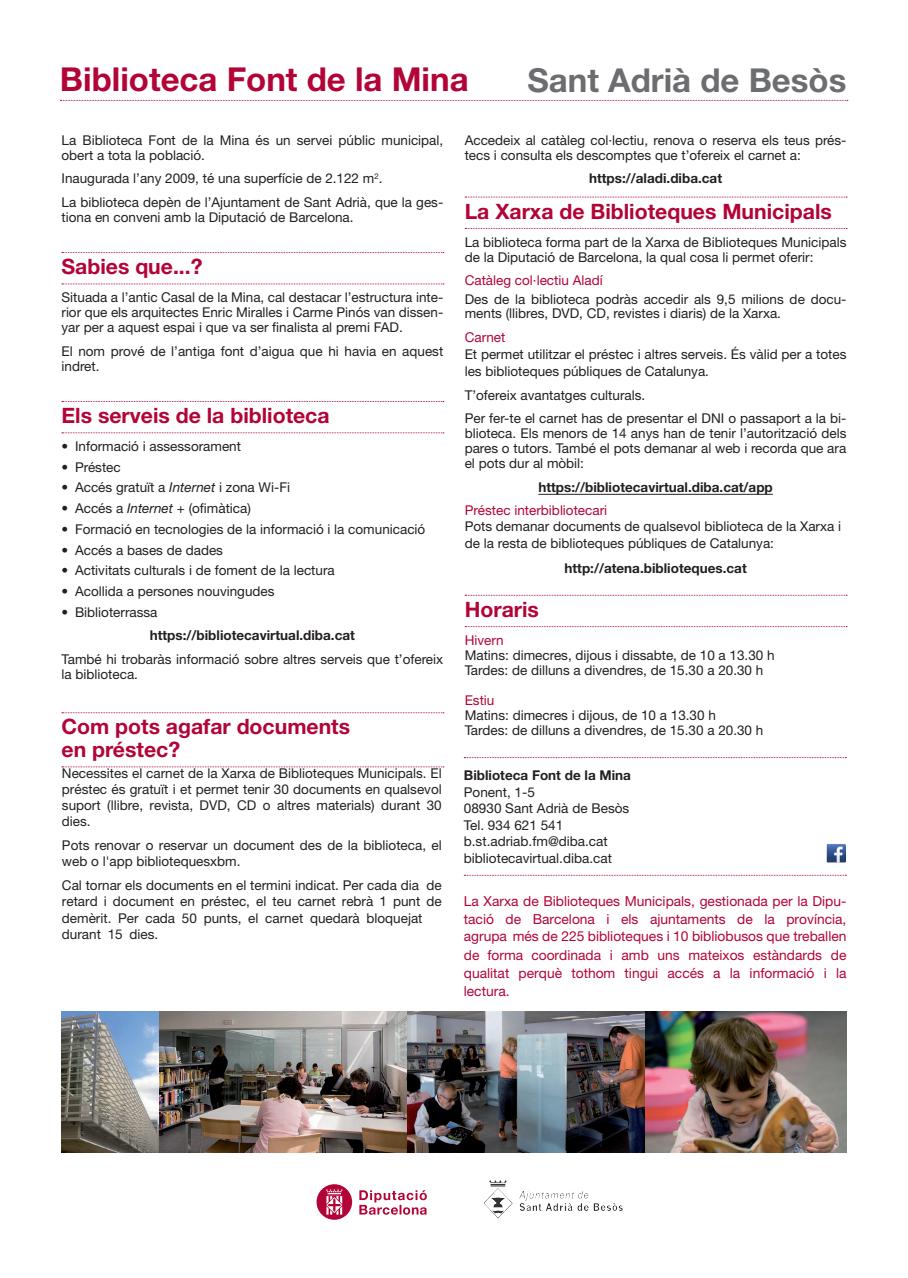
<style>
.page{position:relative;width:908px;height:1278px;background:#fff}
.page>*{position:absolute;margin:0;border:0;box-sizing:border-box;transform-origin:0 0}
.t1{font:700 33px "Helvetica Neue LT Std";color:#b30437}
.t2{font:700 33px "Helvetica Neue LT Std";color:#6c6d70}
.TITUL_AMB_FILETS{font:700 21.15px/22.6px "Helvetica Neue LT Std";color:#b30437}
.t3{font:13.8px/17.5px "Helvetica Neue LT Std";color:#b30437;text-align:justify}
.t4{font:13.5px/15px "Helvetica Neue LT Std";color:#231f20}
.t5{font:700 13.5px/23.5px "Helvetica Neue LT Std";color:#231f20}
.t6{font:13.5px "Helvetica Neue LT Std";color:#b30437}
.s1{font-style:italic}
.s2{font-weight:700}
.s3{color:#b30437}
.s4{font-weight:400;color:#b30437}
</style>
<div class="page">
<svg style="left:62px;top:252px;width:382px;height:1px"></svg>
<svg style="left:62px;top:284px;width:382px;height:1px"></svg>
<svg style="left:62px;top:401px;width:382px;height:1px"></svg>
<svg style="left:62px;top:432px;width:382px;height:1px"></svg>
<svg style="left:62px;top:712px;width:382px;height:1px"></svg>
<svg style="left:62px;top:766px;width:382px;height:1px"></svg>
<svg style="left:465px;top:197px;width:382px;height:1px"></svg>
<svg style="left:465px;top:228px;width:382px;height:1px"></svg>
<svg style="left:465px;top:595px;width:382px;height:1px"></svg>
<svg style="left:465px;top:626px;width:382px;height:1px"></svg>
<svg style="left:60px;top:100px;width:788px;height:1px"></svg>
<svg style="left:359px;top:1190px;width:68px;height:25px"></svg>
<svg style="left:317px;top:1184px;width:35px;height:36px"></svg>
<img style="left:62px;top:1012px;width:784px;height:140px">
<img style="left:483px;top:1180px;width:140px;height:39px">
<svg style="left:464px;top:757px;width:382px;height:1px"></svg>
<svg style="left:464px;top:875px;width:382px;height:1px"></svg>
<img style="left:827px;top:844px;width:18px;height:18px">
<hr style="left:538px;top:494px;width:235px;height:1px;background:#231f20">
<p class="t1" style="left:60px;top:59px;width:410px">Biblioteca Font de la Mina</p>
<p class="t2" style="left:527px;top:60px;width:321px">Sant Adrià de Besòs</p>
<p class="t4" style="left:62px;top:132px;width:383px">La Biblioteca Font de la Mina és un servei públic municipal, obert a tota la població.</p>
<p class="t4" style="left:62px;top:171px;width:323px">Inaugurada l’any 2009, té una superfície de 2.122 m<sup>2</sup>.</p>
<p class="t4" style="left:61px;top:194px;width:383px">La biblioteca depèn de l’Ajuntament de Sant Adrià, que la ges&shy;tiona en conveni amb la Diputació de Barcelona.</p>
<p class="TITUL_AMB_FILETS" style="left:62px;top:255px;width:143px">Sabies que...?</p>
<p class="t4" style="left:62px;top:290px;width:383px;text-align:justify">Situada a l’antic Casal de la Mina, cal destacar l’estructura inte&shy;rior que els arquitectes Enric Miralles i Carme Pinós van dissen&shy;yar per a aquest espai i que va ser finalista al premi FAD.</p>
<p class="t4" style="left:62px;top:343px;width:383px">El nom prové de l’antiga font d’aigua que hi havia en aquest indret.</p>
<p class="TITUL_AMB_FILETS" style="left:62px;top:404px;width:270px">Els serveis de la biblioteca</p>
<p class="t4" style="left:62px;top:438px;width:181px">• Informació i assessorament</p>
<p class="t4" style="left:62px;top:459px;width:61px">• Préstec</p>
<p class="t4" style="left:62px;top:480px;width:230px">• Accés gratuït a <span class="s1">Internet</span> i zona Wi-Fi</p>
<p class="t4" style="left:62px;top:501px;width:191px">• Accés a <span class="s1">Internet</span> + (ofimàtica)</p>
<p class="t4" style="left:62px;top:521px;width:365px">• Formació en tecnologies de la informació i la comunicació</p>
<p class="t4" style="left:62px;top:542px;width:163px">• Accés a bases de dades</p>
<p class="t4" style="left:62px;top:563px;width:275px">• Activitats culturals i de foment de la lectura</p>
<p class="t4" style="left:62px;top:584px;width:215px">• Acollida a persones nouvingudes</p>
<p class="t4" style="left:62px;top:604px;width:97px">• Biblioterrassa</p>
<p class="t4" style="left:62px;top:624px;width:383px;line-height:23.5px;text-align:center"><span class="s2">https://bibliotecavirtual.diba.cat<br></span>També hi trobaràs informació sobre altres serveis que t’ofereix</p>
<p class="t4" style="left:61px;top:666px;width:78px">la biblioteca.</p>
<p class="TITUL_AMB_FILETS" style="left:62px;top:715px;width:290px">Com pots agafar documents en préstec?</p>
<p class="t4" style="left:62px;top:765px;width:381px;line-height:15.9px;text-align:justify">Necessites el carnet de la Xarxa de Biblioteques Municipals. El préstec és gratuït i et permet tenir 30 documents en qualsevol suport (llibre, revista, DVD, CD o altres materials) durant 30 dies.</p>
<p class="t4" style="left:62px;top:837px;width:381px;line-height:16.2px">Pots renovar o reservar un document des de la biblioteca, el web o l'app bibliotequesxbm.</p>
<p class="t4" style="left:62px;top:876px;width:381px;line-height:16.5px">Cal tornar els documents en el termini indicat. Per cada dia de retard i document en préstec, el teu carnet rebrà 1 punt de demèrit. Per cada 50 punts, el carnet quedarà bloquejat durant 15 dies.</p>
<p class="t4" style="left:465px;top:132px;width:383px">Accedeix al catàleg col·lectiu, renova o reserva els teus prés&shy;tecs i consulta els descomptes que t’ofereix el carnet a:</p>
<p class="t5" style="left:589px;top:166px;width:134px">https://aladi.diba.cat</p>
<p class="TITUL_AMB_FILETS" style="left:465px;top:199px;width:369px">La Xarxa de Biblioteques Municipals</p>
<p class="t4" style="left:465px;top:234px;width:383px">La biblioteca forma part de la Xarxa de Biblioteques Municipals de la Diputació de Barcelona, la qual cosa li permet oferir:</p>
<p class="t4" style="left:465px;top:270px;width:383px;line-height:19.2px"><span class="s3">Catàleg col·lectiu Aladí<br></span>Des de la biblioteca podràs accedir als 9,5 milions de docu-</p>
<p class="t4" style="left:465px;top:302px;width:318px;line-height:23.5px">ments (llibres, DVD, CD, revistes i diaris) de la Xarxa.<br><span class="s3">Carnet</span></p>
<p class="t4" style="left:465px;top:345px;width:383px;line-height:17.1px">Et permet utilitzar el préstec i altres serveis. És vàlid per a totes les biblioteques públiques de Catalunya.</p>
<p class="t4" style="left:465px;top:383px;width:383px;line-height:23.5px">T’ofereix avantatges culturals.<br>Per fer-te el carnet has de presentar el DNI o passaport a la bi-</p>
<p class="t4" style="left:465px;top:426px;width:383px;text-align:justify">blioteca. Els menors de 14 anys han de tenir l’autorització dels pares o tutors. També el pots demanar al web i recorda que ara el pots dur al mòbil:</p>
<p class="t5" style="left:465px;top:475px;width:310px;text-indent:74px">https://bibliotecavirtual.diba.cat/app<br><span class="s4">Préstec interbibliotecari</span></p>
<p class="t4" style="left:465px;top:518px;width:378px;line-height:17.1px">Pots demanar documents de qualsevol biblioteca de la Xarxa i de la resta de biblioteques públiques de Catalunya:</p>
<p class="t5" style="left:564px;top:556px;width:184px">http://atena.biblioteques.cat</p>
<p class="TITUL_AMB_FILETS" style="left:465px;top:598px;width:76px">Horaris</p>
<p class="t6" style="left:465px;top:632px;width:40px">Hivern</p>
<p class="t4" style="left:465px;top:647px;width:311px">Matins: dimecres, dijous i dissabte, de 10 a 13.30 h</p>
<p class="t4" style="left:465px;top:662px;width:300px">Tardes: de dilluns a divendres, de 15.30 a 20.30 h</p>
<p class="t6" style="left:465px;top:692px;width:31px">Estiu</p>
<p class="t4" style="left:465px;top:707px;width:253px">Matins: dimecres i dijous, de 10 a 13.30 h</p>
<p class="t4" style="left:465px;top:722px;width:300px">Tardes: de dilluns a divendres, de 15.30 a 20.30 h</p>
<p class="t5" style="left:464px;top:763px;width:169px">Biblioteca Font de la Mina</p>
<p class="t4" style="left:464px;top:784px;width:73px">Ponent, 1-5</p>
<p class="t4" style="left:464px;top:800px;width:167px">08930 Sant Adrià de Besòs</p>
<p class="t4" style="left:464px;top:817px;width:101px">Tel. 934 621 541</p>
<p class="t4" style="left:464px;top:833px;width:145px">b.st.adriab.fm@diba.cat</p>
<p class="t4" style="left:464px;top:850px;width:150px">bibliotecavirtual.diba.cat</p>
<p class="t3" style="left:464px;top:892px;width:384px">La Xarxa de Biblioteques Municipals, gestionada per la Dipu&shy;tació de Barcelona i els ajuntaments de la província, agrupa més de 225 biblioteques i 10 bibliobusos que treballen</p>
<p class="t3" style="left:464px;top:946px;width:384px;line-height:18px">de forma coordinada i amb uns mateixos estàndards de qualitat perquè tothom tingui accés a la informació i la lectura.</p>
</div>
